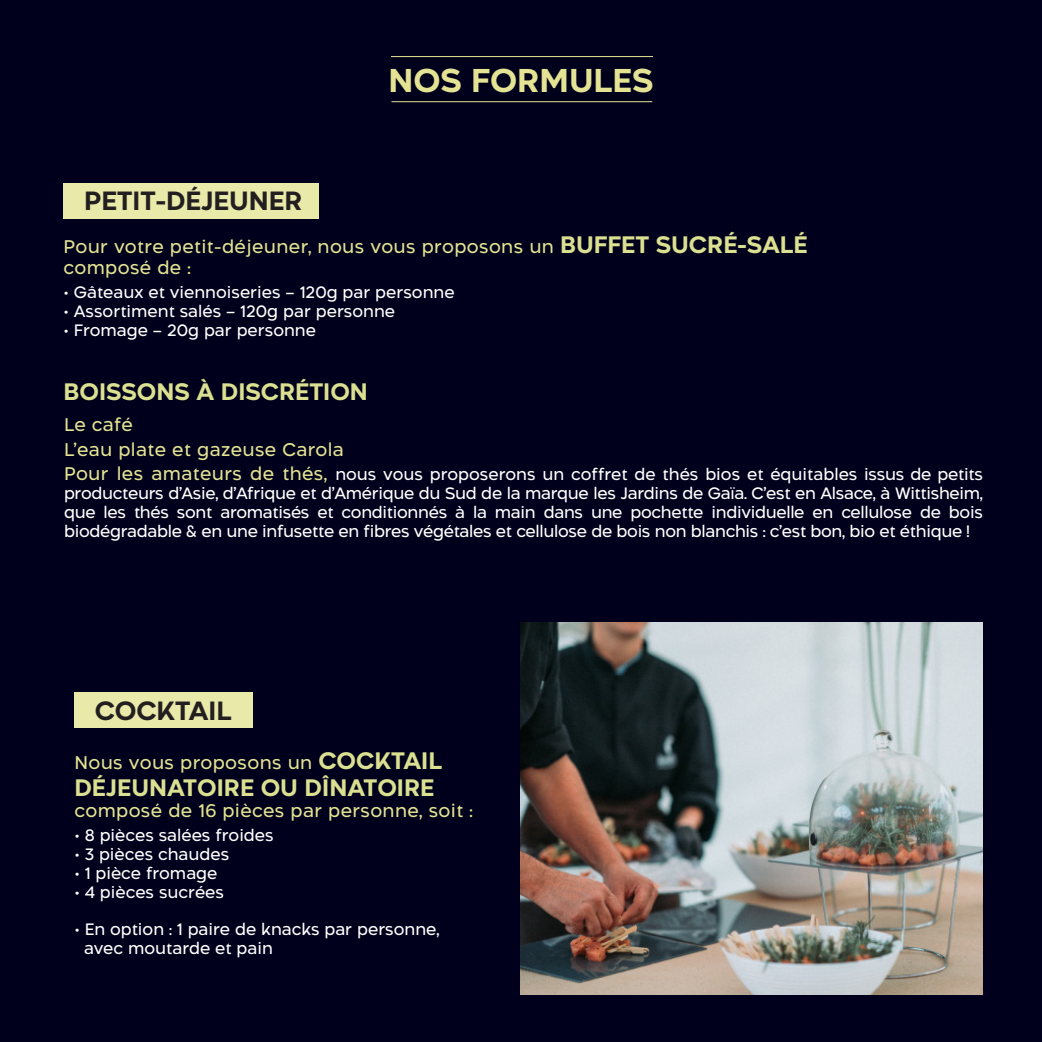
<style>
.page{position:relative;width:1042px;height:1042px;background:#00001c}
.page>*{position:absolute;margin:0;border:0;box-sizing:border-box;transform-origin:0 0}
.t1{font:700 31.5px "Aftika";color:#e4e393}
.t2{font:700 25.2px "Aftika";color:#231f20}
.t3{font:700 22.75px "Aftika";color:#dbe091}
.t4{font:17.5px/21px "Aftika";letter-spacing:.02em;color:#e4e393}
.t5{font:15.75px/18.9px "Aftika";color:#fff}
.s1{font-weight:700;font-size:22.75px;color:#dbe091}
.s2{font-size:17.5px;color:#e4e393}
</style>
<div class="page">
<div style="left:74px;top:692px;width:178px;height:36px;background:#e9e9a9"></div>
<div style="left:63px;top:183px;width:256px;height:36px;background:#e9e9a9"></div>
<img style="left:521px;top:623px;width:462px;height:371px">
<hr style="left:391px;top:101px;width:261px;height:1px;background:#e4e393">
<hr style="left:391px;top:56px;width:262px;height:1px;background:#e4e393">
<p class="t2" style="left:84px;top:186px;width:220px">PETIT-DÉJEUNER</p>
<p class="t1" style="left:389px;top:62px;width:266px">NOS FORMULES</p>
<p class="t4" style="left:63px;top:237px;width:746px">Pour votre petit-déjeuner, nous vous proposons un <span class="s1">BUFFET SUCRÉ-SALÉ </span>composé de :</p>
<p class="t5" style="left:63px;top:283px;width:393px">• Gâteaux et viennoiseries – 120g par personne</p>
<p class="t5" style="left:63px;top:302px;width:333px">• Assortiment salés – 120g par personne</p>
<p class="t5" style="left:63px;top:321px;width:254px">• Fromage – 20g par personne</p>
<p class="t3" style="left:63px;top:377px;width:306px">BOISSONS À DISCRÉTION</p>
<p class="t4" style="left:64px;top:415px;width:70px">Le café</p>
<p class="t4" style="left:64px;top:440px;width:281px">L’eau plate et gazeuse Carola</p>
<p class="t5" style="left:64px;top:466px;width:920px;text-align:justify"><span class="s2">Pour les amateurs de thés,</span> nous vous proposerons un coffret de thés bios et équitables issus de petits producteurs d’Asie, d’Afrique et d’Amérique du Sud de la marque les Jardins de Gaïa. C’est en Alsace, à Wittisheim, que les thés sont aromatisés et conditionnés à la main dans une pochette individuelle en cellulose de bois biodégradable &amp; en une infusette en fibres végétales et cellulose de bois non blanchis : c’est bon, bio et éthique !</p>
<p class="t2" style="left:95px;top:695px;width:138px">COCKTAIL</p>
<p class="t4" style="left:74px;top:753px;width:369px">Nous vous proposons un <span class="s1">COCKTAIL</span></p>
<p class="t3" style="left:74px;top:774px;width:361px">DÉJEUNATOIRE OU DÎNATOIRE</p>
<p class="t4" style="left:74px;top:801px;width:400px">composé de 16 pièces par personne, soit :</p>
<p class="t5" style="left:74px;top:826px;width:201px">• 8 pièces salées froides</p>
<p class="t5" style="left:74px;top:845px;width:157px">• 3 pièces chaudes</p>
<p class="t5" style="left:74px;top:864px;width:145px">• 1 pièce fromage</p>
<p class="t5" style="left:74px;top:883px;width:151px">• 4 pièces sucrées</p>
<p class="t5" style="left:84px;top:921px;width:357px;text-indent:-10px">• En option : 1 paire de knacks par personne, avec moutarde et pain</p>
</div>
